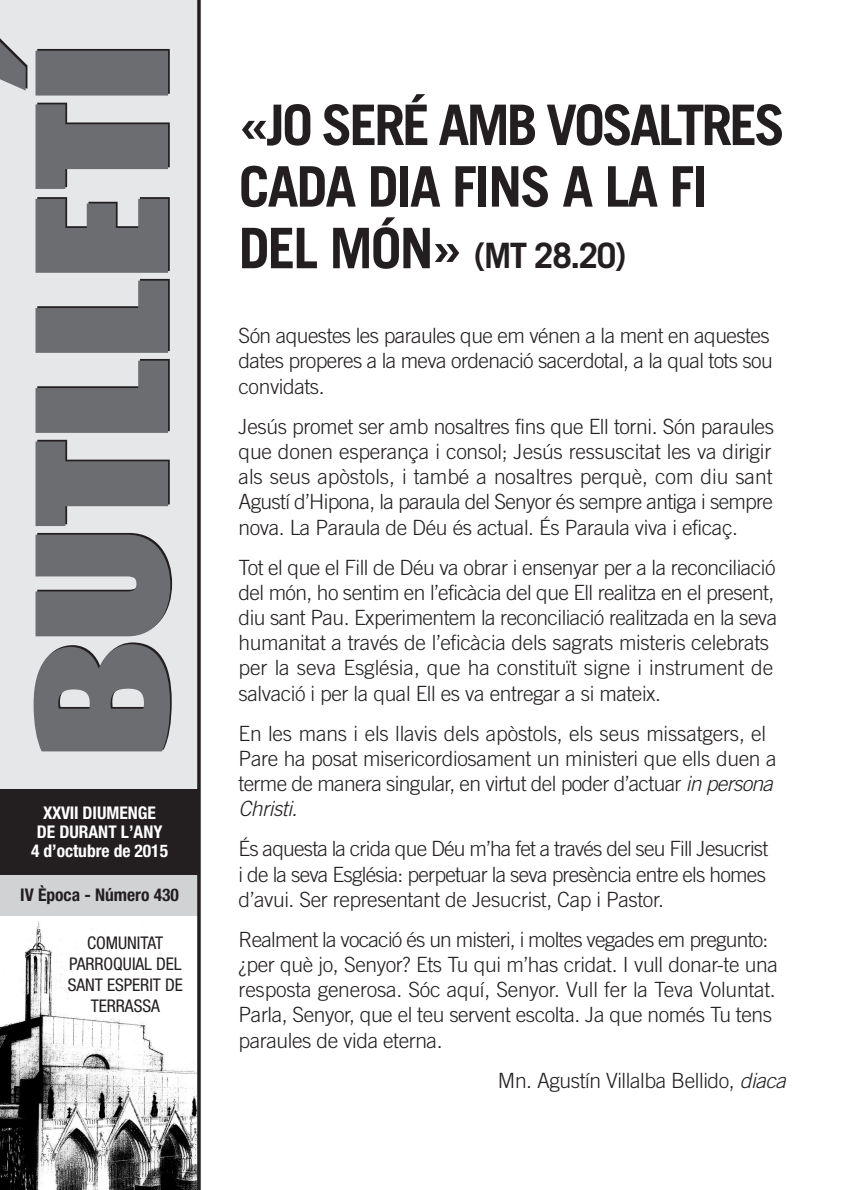
<style>
.page{position:relative;width:844px;height:1190px;background:#fff}
.page>*{position:absolute;margin:0;border:0;box-sizing:border-box;transform-origin:0 0}
.t1{font:700 56px/61.6px "Trade Gothic";letter-spacing:-.055em;color:#231f20}
.t2{font:700 35px "Trade Gothic";color:#231f20}
.t3{font:300 21px/25.2px "Trade Gothic";letter-spacing:-.02em;color:#231f20}
.t4{font:condensed 17.5px/21px "Helvetica Neue";letter-spacing:-.005em;color:#231f20;text-align:center}
.t5{font:700 condensed 17.5px/19.2px "Helvetica Neue";color:#fff;text-align:center}
.t6{font:700 condensed 17.5px "Helvetica Neue";color:#231f20}
.s1{font-size:56px}
.s2{font-style:italic}
</style>
<div class="page">
<img style="left:0;top:915px;width:197px;height:275px">
<div style="left:0;top:0;width:198px;height:795px;background:#e6e7e9"></div>
<div style="left:0;top:839px;width:199px;height:76px;background:#d1d2d4"></div>
<div style="left:0;top:789px;width:199px;height:85px;background:#231f20"></div>
<svg style="left:197px;top:0;width:4px;height:1190px;background:#3b3839"></svg>
<svg style="left:34px;top:642px;width:138px;height:109px"></svg>
<svg style="left:36px;top:533px;width:136px;height:103px;background:#7c7d7f"></svg>
<svg style="left:36px;top:440px;width:134px;height:86px"></svg>
<svg style="left:36px;top:359px;width:134px;height:74px"></svg>
<svg style="left:36px;top:279px;width:134px;height:74px"></svg>
<svg style="left:36px;top:197px;width:134px;height:76px;background:#78797c"></svg>
<svg style="left:36px;top:103px;width:134px;height:86px"></svg>
<svg style="left:0;top:38px;width:170px;height:58px"></svg>
<p class="t5" style="left:31px;top:805px;width:138px">XXVII DIUMENGE<br>DE DURANT L’ANY<br>4 d’octubre de 2015</p>
<p class="t6" style="left:20px;top:889px;width:160px">IV Època - Número 430</p>
<p class="t4" style="left:68px;top:933px;width:116px">COMUNITAT<br>PARROQUIAL DEL<br>SANT ESPERIT DE<br>TERRASSA</p>
<h1 class="t1" style="left:238px;top:99px;width:548px">«JO SERÉ AMB VOSALTRES<br>CADA DIA FINS A LA FI</h1>
<h2 class="t2" style="left:238px;top:243px;width:389px"><span class="s1">DEL MÓN»</span> (MT 28.20)</h2>
<p class="t3" style="left:238px;top:325px;width:535px">Són aquestes les paraules que em vénen a la ment en aquestes dates properes a la meva ordenació sacerdotal, a la qual tots sou convidats.</p>
<p class="t3" style="left:238px;top:416px;width:537px">Jesús promet ser amb nosaltres fins que Ell torni. Són paraules que donen esperança i consol; Jesús ressuscitat les va dirigir als seus apòstols, i també a nosaltres perquè, com diu sant Agustí d’Hipona, la paraula del Senyor és sempre antiga i sempre nova. La Paraula de Déu és actual. És Paraula viva i eficaç.</p>
<p class="t3" style="left:238px;top:556px;width:540px">Tot el que el Fill de Déu va obrar i ensenyar per a la reconciliació del món, ho sentim en l’eficàcia del que Ell realitza en el present, diu sant Pau. Experimentem la reconciliació realitzada en la seva humanitat a través de l’eficàcia dels sagrats misteris celebrats per la seva Església, que ha constituït signe i instrument de salvació i per la qual Ell es va entregar a si mateix.</p>
<p class="t3" style="left:238px;top:722px;width:540px">En les mans i els llavis dels apòstols, els seus missatgers, el Pare ha posat misericordiosament un ministeri que ells duen a terme de manera singular, en virtut del poder d’actuar <span class="s2">in persona Christi.</span></p>
<p class="t3" style="left:238px;top:838px;width:531px;text-align:justify">És aquesta la crida que Déu m’ha fet a través del seu Fill Jesucrist i de la seva Església: perpetuar la seva presència entre els homes d’avui. Ser representant de Jesucrist, Cap i Pastor.</p>
<p class="t3" style="left:238px;top:929px;width:541px">Realment la vocació és un misteri, i moltes vegades em pregunto: ¿per què jo, Senyor? Ets Tu qui m’has cridat. I vull donar-te una resposta generosa. Sóc aquí, Senyor. Vull fer la Teva Voluntat.<br>Parla, Senyor, que el teu servent escolta. Ja que només Tu tens paraules de vida eterna.</p>
<p class="t3" style="left:498px;top:1070px;width:294px">Mn. Agustín Villalba Bellido, <span class="s2">diaca</span></p>
</div>
